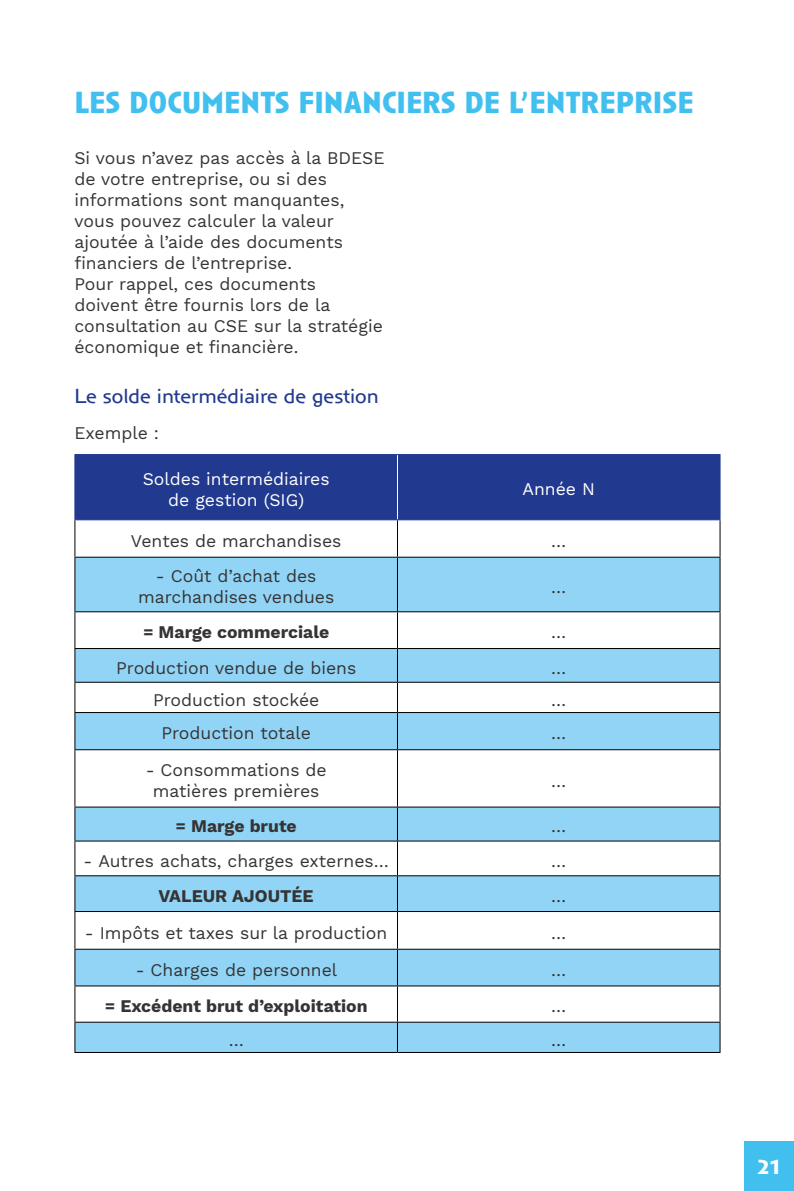
<style>
.page{position:relative;width:794px;height:1191px;background:#fff}
.page>*{position:absolute;margin:0;border:0;box-sizing:border-box;transform-origin:0 0}
.t1{font:700 31.5px "Anisette Pro";color:#41c0f0}
.t2{font:21px "Anisette Pro Petite";color:#213a8f}
.t3{font:700 21px "Anisette Pro";color:#fff}
.t4{font:17.5px/21px "Work Sans";color:#353333;text-align:center}
.t5{font:700 17.5px "Work Sans";color:#353333}
.t6{font:17.5px/21px "Work Sans";color:#fff;text-align:center}
</style>
<div class="page">
<div style="left:744px;top:1141px;width:50px;height:50px;background:#41c0f0"></div>
<div style="left:75px;top:455px;width:644px;height:64px;background:#213a8f"></div>
<svg style="left:75px;top:558px;width:644px;height:494px;fill:#91d4f6"></svg>
<hr style="left:74px;top:520px;width:1px;height:37px;background:#000">
<hr style="left:397px;top:520px;width:1px;height:37px;background:#000">
<hr style="left:719px;top:520px;width:1px;height:37px;background:#000">
<hr style="left:74px;top:557px;width:323px;height:1px;background:#000">
<hr style="left:74px;top:557px;width:1px;height:54px;background:#000">
<hr style="left:397px;top:557px;width:323px;height:1px;background:#000">
<hr style="left:397px;top:557px;width:1px;height:54px;background:#000">
<hr style="left:719px;top:557px;width:1px;height:54px;background:#000">
<hr style="left:74px;top:611px;width:323px;height:1px;background:#000">
<hr style="left:74px;top:612px;width:1px;height:36px;background:#000">
<hr style="left:397px;top:611px;width:323px;height:1px;background:#000">
<hr style="left:397px;top:612px;width:1px;height:36px;background:#000">
<hr style="left:719px;top:612px;width:1px;height:36px;background:#000">
<hr style="left:74px;top:648px;width:323px;height:1px;background:#000">
<hr style="left:74px;top:649px;width:1px;height:33px;background:#000">
<hr style="left:397px;top:648px;width:323px;height:1px;background:#000">
<hr style="left:397px;top:649px;width:1px;height:33px;background:#000">
<hr style="left:719px;top:649px;width:1px;height:33px;background:#000">
<hr style="left:74px;top:682px;width:323px;height:1px;background:#000">
<hr style="left:74px;top:682px;width:1px;height:30px;background:#000">
<hr style="left:397px;top:682px;width:323px;height:1px;background:#000">
<hr style="left:397px;top:682px;width:1px;height:30px;background:#000">
<hr style="left:719px;top:682px;width:1px;height:30px;background:#000">
<hr style="left:74px;top:712px;width:323px;height:1px;background:#000">
<hr style="left:74px;top:713px;width:1px;height:36px;background:#000">
<hr style="left:397px;top:712px;width:323px;height:1px;background:#000">
<hr style="left:397px;top:713px;width:1px;height:36px;background:#000">
<hr style="left:719px;top:713px;width:1px;height:36px;background:#000">
<hr style="left:74px;top:749px;width:323px;height:1px;background:#000">
<hr style="left:74px;top:750px;width:1px;height:56px;background:#000">
<hr style="left:397px;top:749px;width:323px;height:1px;background:#000">
<hr style="left:397px;top:750px;width:1px;height:56px;background:#000">
<hr style="left:719px;top:750px;width:1px;height:56px;background:#000">
<hr style="left:74px;top:806px;width:323px;height:1px;background:#000">
<hr style="left:74px;top:807px;width:1px;height:33px;background:#000">
<hr style="left:397px;top:806px;width:323px;height:1px;background:#000">
<hr style="left:397px;top:807px;width:1px;height:33px;background:#000">
<hr style="left:719px;top:807px;width:1px;height:33px;background:#000">
<hr style="left:74px;top:840px;width:323px;height:1px;background:#000">
<hr style="left:74px;top:841px;width:1px;height:34px;background:#000">
<hr style="left:397px;top:840px;width:323px;height:1px;background:#000">
<hr style="left:397px;top:841px;width:1px;height:34px;background:#000">
<hr style="left:719px;top:841px;width:1px;height:34px;background:#000">
<hr style="left:74px;top:875px;width:323px;height:1px;background:#000">
<hr style="left:74px;top:876px;width:1px;height:35px;background:#000">
<hr style="left:397px;top:875px;width:323px;height:1px;background:#000">
<hr style="left:397px;top:876px;width:1px;height:35px;background:#000">
<hr style="left:719px;top:876px;width:1px;height:35px;background:#000">
<hr style="left:74px;top:911px;width:323px;height:1px;background:#000">
<hr style="left:74px;top:912px;width:1px;height:36px;background:#000">
<hr style="left:397px;top:911px;width:323px;height:1px;background:#000">
<hr style="left:397px;top:912px;width:1px;height:36px;background:#000">
<hr style="left:719px;top:912px;width:1px;height:36px;background:#000">
<hr style="left:74px;top:948px;width:323px;height:1px;background:#000">
<hr style="left:74px;top:949px;width:1px;height:36px;background:#000">
<hr style="left:397px;top:948px;width:323px;height:1px;background:#000">
<hr style="left:397px;top:949px;width:1px;height:36px;background:#000">
<hr style="left:719px;top:949px;width:1px;height:36px;background:#000">
<hr style="left:74px;top:985px;width:323px;height:1px;background:#000">
<hr style="left:74px;top:986px;width:1px;height:35px;background:#000">
<hr style="left:397px;top:985px;width:323px;height:1px;background:#000">
<hr style="left:397px;top:986px;width:1px;height:35px;background:#000">
<hr style="left:719px;top:986px;width:1px;height:35px;background:#000">
<hr style="left:397px;top:455px;width:1px;height:64px;background:#fff">
<hr style="left:74px;top:454px;width:323px;height:1px;background:#213a8f">
<hr style="left:74px;top:455px;width:1px;height:64px;background:#213a8f">
<hr style="left:397px;top:454px;width:323px;height:1px;background:#213a8f">
<hr style="left:719px;top:455px;width:1px;height:64px;background:#213a8f">
<hr style="left:74px;top:519px;width:323px;height:1px;background:#213a8f">
<hr style="left:397px;top:519px;width:323px;height:1px;background:#213a8f">
<hr style="left:74px;top:1021px;width:323px;height:1px;background:#000">
<hr style="left:74px;top:1022px;width:1px;height:30px;background:#000">
<hr style="left:74px;top:1052px;width:323px;height:1px;background:#000">
<hr style="left:397px;top:1021px;width:323px;height:1px;background:#000">
<hr style="left:397px;top:1022px;width:1px;height:30px;background:#000">
<hr style="left:719px;top:1022px;width:1px;height:30px;background:#000">
<hr style="left:397px;top:1052px;width:323px;height:1px;background:#000">
<h1 class="t1" style="left:74px;top:80px;width:620px">LES DOCUMENTS FINANCIERS DE L’ENTREPRISE</h1>
<p class="t4" style="left:74px;top:148px;width:312px;text-align:left">Si vous n’avez pas accès à la BDESE de votre entreprise, ou si des informations sont manquantes, vous pouvez calculer la valeur ajoutée à l’aide des documents financiers de l’entreprise.<br>Pour rappel, ces documents<br>doivent être fournis lors de la consultation au CSE sur la stratégie économique et financière.</p>
<p class="t2" style="left:74px;top:382px;width:306px">Le solde intermédiaire de gestion</p>
<p class="t4" style="left:74px;top:423px;width:86px">Exemple :</p>
<p class="t6" style="left:143px;top:469px;width:188px">Soldes intermédiaires de gestion (SIG)</p>
<p class="t6" style="left:522px;top:479px;width:74px">Année N</p>
<p class="t4" style="left:131px;top:531px;width:212px">Ventes de marchandises</p>
<p class="t4" style="left:551px;top:531px;width:17px">…</p>
<p class="t4" style="left:138px;top:566px;width:198px">- Coût d’achat des marchandises vendues</p>
<p class="t4" style="left:551px;top:577px;width:17px">…</p>
<p class="t5" style="left:143px;top:622px;width:188px">= Marge commerciale</p>
<p class="t4" style="left:551px;top:622px;width:17px">…</p>
<p class="t4" style="left:116px;top:658px;width:242px">Production vendue de biens</p>
<p class="t4" style="left:551px;top:658px;width:17px">…</p>
<p class="t4" style="left:153px;top:690px;width:168px">Production stockée</p>
<p class="t4" style="left:551px;top:690px;width:17px">…</p>
<p class="t4" style="left:161px;top:723px;width:151px">Production totale</p>
<p class="t4" style="left:551px;top:723px;width:17px">…</p>
<p class="t4" style="left:146px;top:760px;width:182px">- Consommations de matières premières</p>
<p class="t4" style="left:551px;top:771px;width:17px">…</p>
<p class="t5" style="left:176px;top:816px;width:123px">= Marge brute</p>
<p class="t4" style="left:551px;top:816px;width:17px">…</p>
<p class="t4" style="left:83px;top:851px;width:307px">- Autres achats, charges externes…</p>
<p class="t4" style="left:551px;top:851px;width:17px">…</p>
<p class="t5" style="left:159px;top:885px;width:157px">VALEUR AJOUTÉE</p>
<p class="t4" style="left:551px;top:886px;width:17px">…</p>
<p class="t4" style="left:85px;top:923px;width:304px">- Impôts et taxes sur la production</p>
<p class="t4" style="left:551px;top:923px;width:17px">…</p>
<p class="t4" style="left:136px;top:960px;width:203px">- Charges de personnel</p>
<p class="t4" style="left:551px;top:960px;width:17px">…</p>
<p class="t5" style="left:105px;top:996px;width:264px">= Excédent brut d’exploitation</p>
<p class="t4" style="left:551px;top:996px;width:17px">…</p>
<p class="t4" style="left:229px;top:1029px;width:17px">…</p>
<p class="t4" style="left:551px;top:1029px;width:17px">…</p>
<p class="t3" style="left:757px;top:1152px;width:25px">21</p>
</div>
